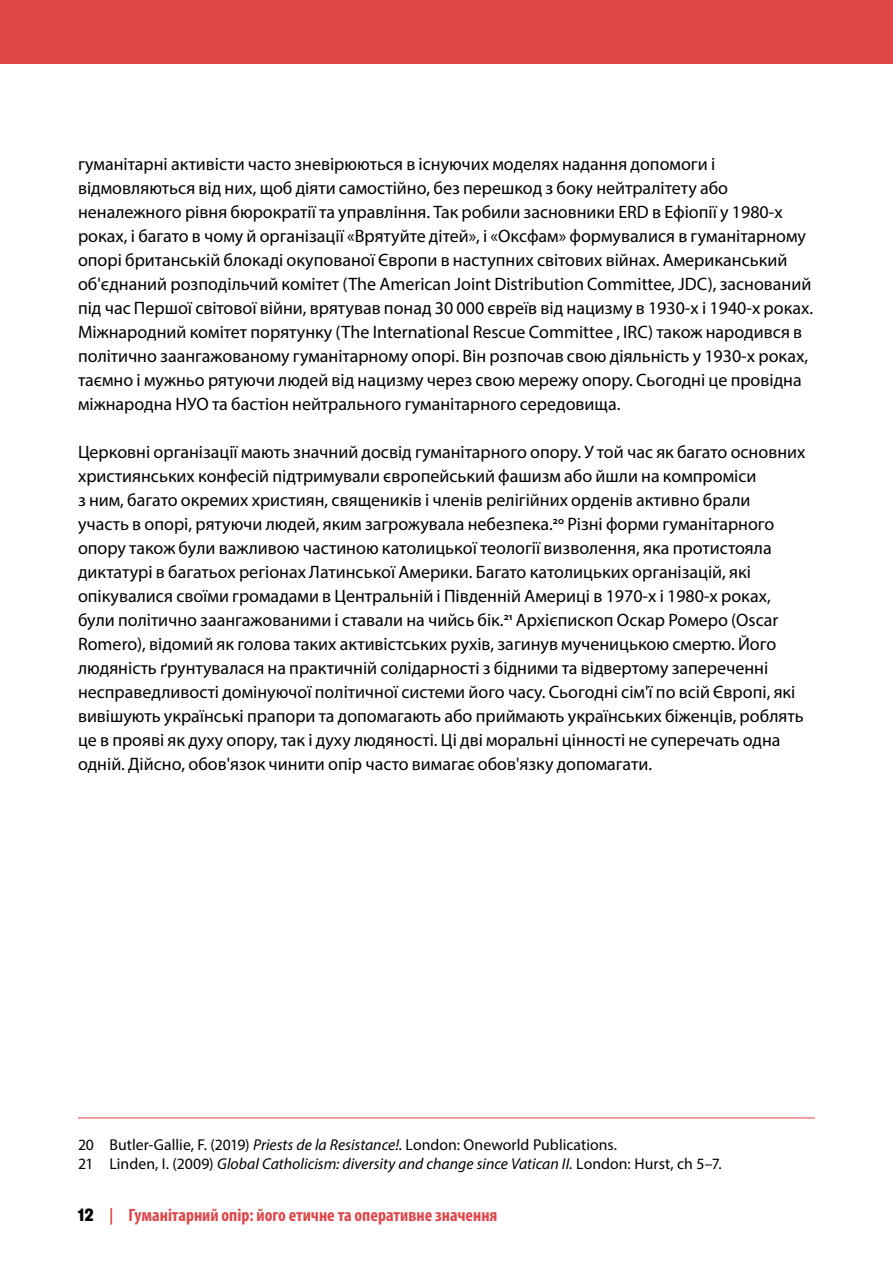
<style>
.page{position:relative;width:893px;height:1263px;background:#fff}
.page>*{position:absolute;margin:0;border:0;box-sizing:border-box;transform-origin:0 0}
.Body_text{font:18px/24px "Myriad Pro";color:#000}
.t1{font:700 condensed 18px "Myriad Pro";color:#e04547}
.Footnotes{font:italic 15.75px "Myriad Pro";color:#000}
.Footnotes-2{font:15.75px "Myriad Pro";letter-spacing:.005em;color:#000}
.s1{font-style:italic}
.s2{font-style:normal}
.s3{font-family:"Supria Sans";font-weight:800;color:#000}
.s4{font-family:"Supria Sans";font-weight:800}
</style>
<div class="page">
<div style="left:0;top:0;width:893px;height:64px;background:#e04547"></div>
<hr style="left:78px;top:1117px;width:737px;height:1px;background:#e04547">
<p class="Body_text" style="left:78px;top:151px;width:737px">гуманітарні активісти часто зневірюються в існуючих моделях надання допомоги і відмовляються від них, щоб діяти самостійно, без перешкод з боку нейтралітету або неналежного рівня бюрократії та управління. Так робили засновники ERD в Ефіопії у 1980-х роках, і багато в чому й організації «Врятуйте дітей», і «Оксфам» формувалися в гуманітарному опорі британській блокаді окупованої Європи в наступних світових війнах. Американський об'єднаний розподільчий комітет (The American Joint Distribution Committee, JDC), заснований під час Першої світової війни, врятував понад 30 000 євреїв від нацизму в 1930-х і 1940-х роках.<br>Міжнародний комітет порятунку (The International Rescue Committee , IRC) також народився в політично заангажованому гуманітарному опорі. Він розпочав свою діяльність у 1930-х роках, таємно і мужньо рятуючи людей від нацизму через свою мережу опору. Сьогодні це провідна міжнародна НУО та бастіон нейтрального гуманітарного середовища.</p>
<p class="Body_text" style="left:78px;top:439px;width:729px">Церковні організації мають значний досвід гуманітарного опору. У той час як багато основних християнських конфесій підтримували європейський фашизм або йшли на компроміси<br>з ним, багато окремих християн, священиків і членів релігійних орденів активно брали участь в опорі, рятуючи людей, яким загрожувала небезпека.<sup>20</sup> Різні форми гуманітарного опору також були важливою частиною католицької теології визволення, яка протистояла диктатурі в багатьох регіонах Латинської Америки. Багато католицьких організацій, які опікувалися своїми громадами в Центральній і Південній Америці в 1970-х і 1980-х роках, були політично заангажованими і ставали на чийсь бік.<sup>21</sup> Архієпископ Оскар Ромеро (Oscar Romero), відомий як голова таких активістських рухів, загинув мученицькою смертю. Його людяність ґрунтувалася на практичній солідарності з бідними та відвертому запереченні несправедливості домінуючої політичної системи його часу. Сьогодні сім'ї по всій Європі, які вивішують українські прапори та допомагають або приймають українських біженців, роблять це в прояві як духу опору, так і духу людяності. Ці дві моральні цінності не суперечать одна одній. Дійсно, обов'язок чинити опір часто вимагає обов'язку допомагати.</p>
<p class="Footnotes-2" style="left:78px;top:1135px;width:541px">20 Butler-Gallie, F. (2019) <span class="s1">Priests de la Resistance!.</span> London: Oneworld Publications.</p>
<p class="Footnotes" style="left:78px;top:1154px;width:645px"><span class="s2">21 Linden, I. (2009)</span> Global Catholicism: diversity and change since Vatican II. <span class="s2">London: Hurst, ch 5–7.</span></p>
<p class="t1" style="left:78px;top:1204px;width:421px"><span class="s3">12</span> <span class="s4">|</span> Гуманітарний опір: його етичне та оперативне значення</p>
</div>
